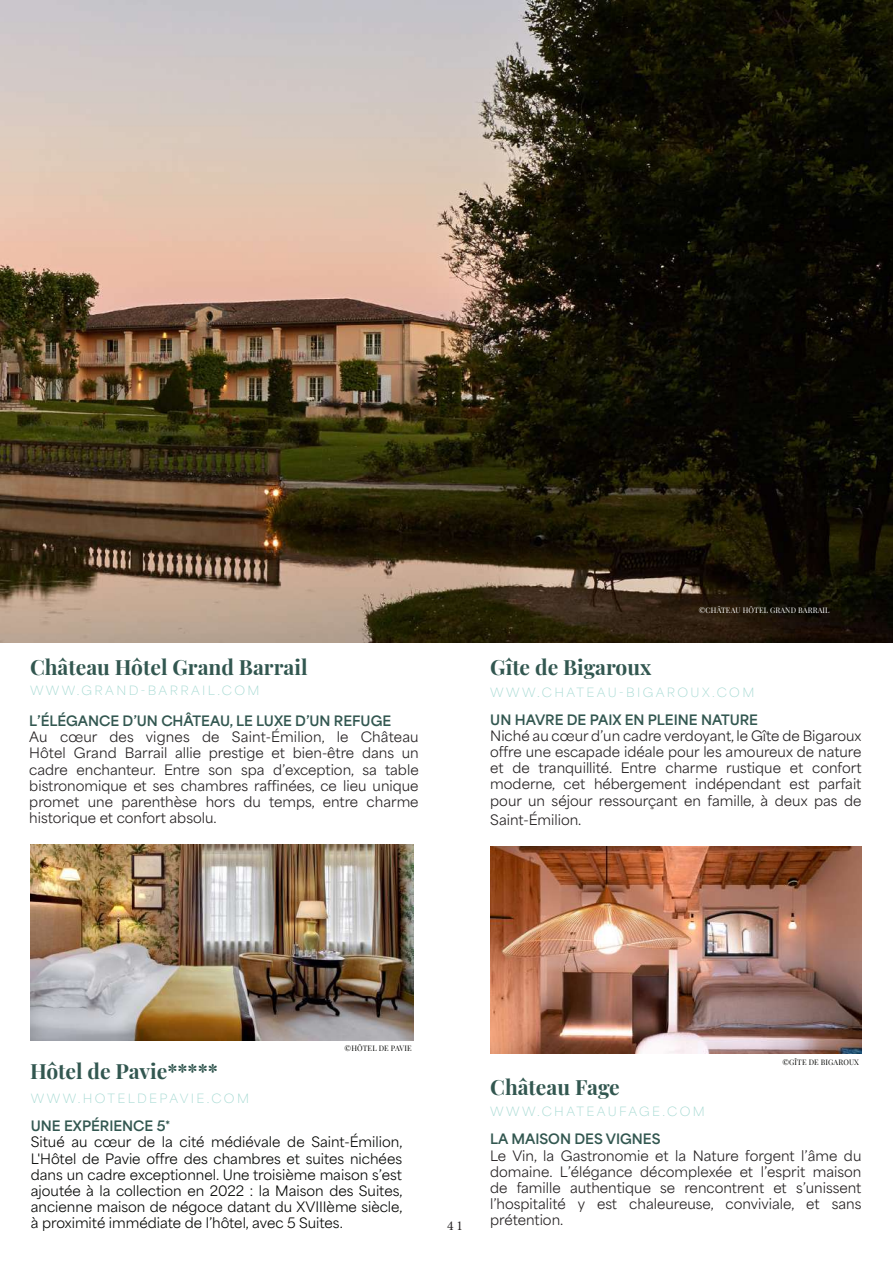
<style>
.page{position:relative;width:893px;height:1263px;background:#fff}
.page>*{position:absolute;margin:0;border:0;box-sizing:border-box;transform-origin:0 0}
.t1{font:700 21px "Playfair Display";color:#325750}
.t2{font:13.5px/16.2px "Area Normal";color:#231f20;text-align:justify}
.t3{font:13.5px/16.2px "Area Normal";color:#040503;text-align:justify}
.t4{font:700 13.5px "Area Normal";color:#325750}
.t5{font:13.5px "Minion Pro";color:#231f20}
.t6{font:100 12px "Area Normal";letter-spacing:.2em;color:#a4d9d2}
.t7{font:7.5px "Playfair Display";letter-spacing:.02em;color:#040503}
.t8{font:7.5px "Playfair Display";letter-spacing:.02em;color:#fff}
</style>
<div class="page">
<img style="left:0;top:0;width:893px;height:642px">
<img style="left:31px;top:844px;width:382px;height:196px">
<img style="left:490px;top:846px;width:371px;height:207px">
<h1 class="t1" style="left:30px;top:650px;width:279px">Château Hôtel Grand Barrail</h1>
<h1 class="t1" style="left:490px;top:650px;width:163px">Gîte de Bigaroux</h1>
<p class="t8" style="left:699px;top:604px;width:132px">©CHÂTEAU HÔTEL GRAND BARRAIL</p>
<p class="t6" style="left:30px;top:680px;width:231px">WWW.GRAND-BARRAIL.COM</p>
<p class="t6" style="left:490px;top:682px;width:266px">WWW.CHATEAU-BIGAROUX.COM</p>
<p class="t4" style="left:29px;top:709px;width:363px">L’ÉLÉGANCE D’UN CHÂTEAU, LE LUXE D’UN REFUGE</p>
<p class="t2" style="left:29px;top:727px;width:391px">Au cœur des vignes de Saint-Émilion, le Château Hôtel Grand Barrail allie prestige et bien-être dans un cadre enchanteur. Entre son spa d’exception, sa table bistronomique et ses chambres raffinées, ce lieu unique promet une parenthèse hors du temps, entre charme historique et confort absolu.</p>
<p class="t4" style="left:490px;top:707px;width:269px">UN HAVRE DE PAIX EN PLEINE NATURE</p>
<p class="t2" style="left:490px;top:726px;width:373px">Niché au cœur d’un cadre verdoyant, le Gîte de Bigaroux offre une escapade idéale pour les amoureux de nature et de tranquillité. Entre charme rustique et confort moderne, cet hébergement indépendant est parfait pour un séjour ressourçant en famille, à deux pas de</p>
<p class="t2" style="left:490px;top:810px;width:93px">Saint-Émilion.</p>
<h1 class="t1" style="left:30px;top:1055px;width:189px">Hôtel de Pavie*****</h1>
<p class="t6" style="left:31px;top:1088px;width:220px">WWW.HOTELDEPAVIE.COM</p>
<p class="t7" style="left:344px;top:1042px;width:69px">©HÔTEL DE PAVIE</p>
<p class="t4" style="left:31px;top:1114px;width:141px">UNE EXPÉRIENCE 5*</p>
<p class="t3" style="left:31px;top:1132px;width:373px">Situé au cœur de la cité médiévale de Saint-Émilion, L'Hôtel de Pavie offre des chambres et suites nichées dans un cadre exceptionnel. Une troisième maison s’est ajoutée à la collection en 2022 : la Maison des Suites, ancienne maison de négoce datant du XVIIIème siècle, à proximité immédiate de l’hôtel, avec 5 Suites.</p>
<p class="t5" style="left:447px;top:1216px;width:17px">41</p>
<p class="t7" style="left:782px;top:1057px;width:78px">©GÎTE DE BIGAROUX</p>
<h1 class="t1" style="left:490px;top:1071px;width:131px">Château Fage</h1>
<p class="t4" style="left:490px;top:1127px;width:172px">LA MAISON DES VIGNES</p>
<p class="t2" style="left:490px;top:1146px;width:373px">Le Vin, la Gastronomie et la Nature forgent l’âme du domaine. L’élégance décomplexée et l’esprit maison de famille authentique se rencontrent et s’unissent l’hospitalité y est chaleureuse, conviviale, et sans prétention.</p>
<p class="t6" style="left:490px;top:1101px;width:216px">WWW.CHATEAUFAGE.COM</p>
</div>
